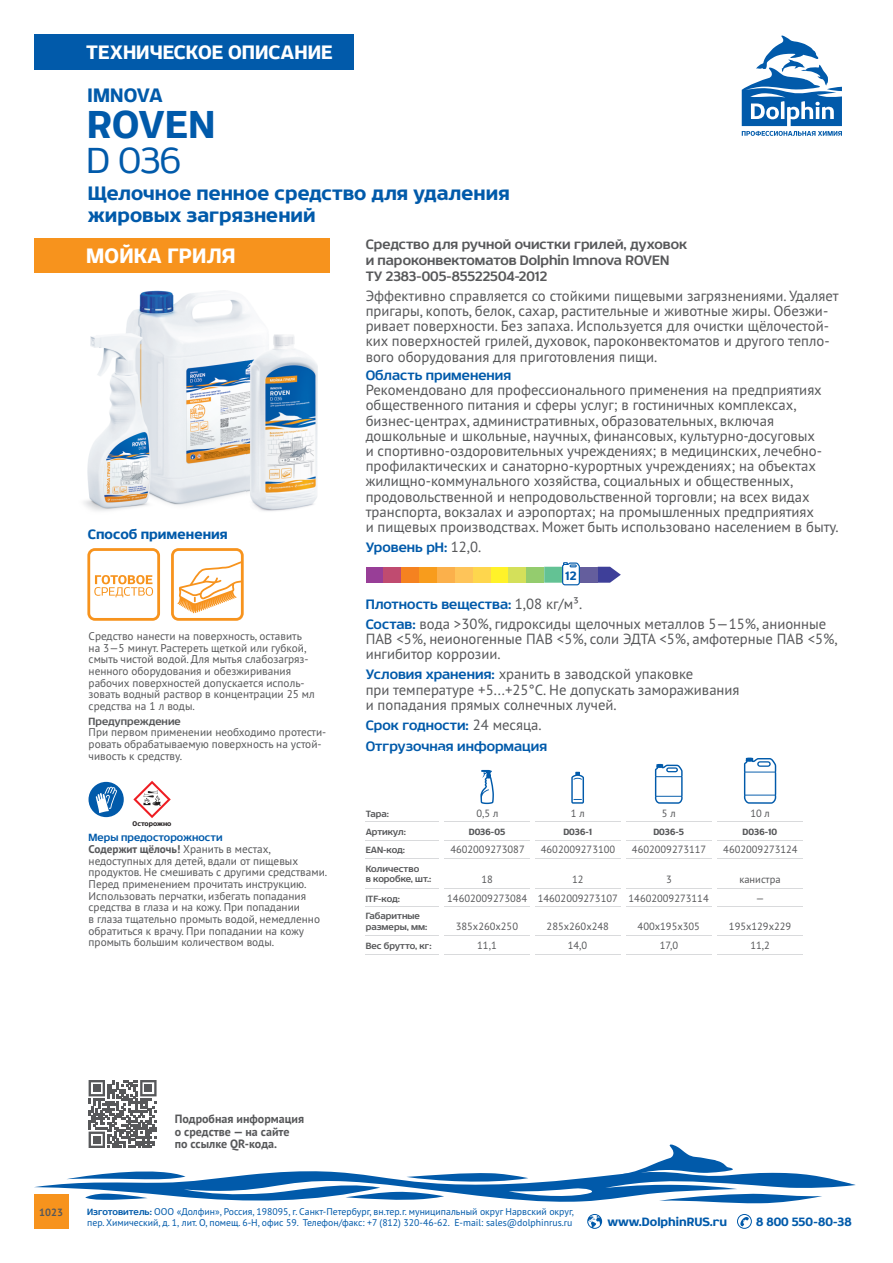
<style>
.page{position:relative;width:893px;height:1263px;background:#fff}
.page>*{position:absolute;margin:0;border:0;box-sizing:border-box;transform-origin:0 0}
.t1{font:900 42px "Sceptica";letter-spacing:.01em;color:#015aaa}
.t2{font:39px "Sceptica";color:#015aaa}
.t3{font:900 22.5px "Sceptica";letter-spacing:.01em;color:#fff}
.t4{font:900 21px/21.3px "Sceptica";color:#015aaa}
.t5{font:900 21px "Sceptica";color:#fff}
.t6{font:14.7px/15.1px "PT Sans";color:#57585a}
.t7{font:700 14.7px "Sceptica";color:#015aaa}
.t8{font:700 14.7px/15.8px "Sceptica";color:#57585a}
.t9{font:900 14.7px "Sceptica";color:#015aaa}
.t10{font:900 13.05px "Sceptica";color:#015aaa}
.t11{font:700 12px/12.5px "PT Sans";color:#57585a}
.t12{font:11.25px/11.7px "PT Sans";color:#57585a}
.t13{font:700 11.25px "Sceptica";color:#015aaa}
.t14{font:700 11.25px "Sceptica";color:#57585a}
.t15{font:10.5px "PT Sans";color:#57585a}
.t16{font:700 10.5px "PT Sans";color:#57585a}
.t17{font:9.75px/10.1px "PT Sans";color:#015aaa}
.t18{font:700 9.75px/10.4px "Sceptica";color:#57585a}
.t19{font:900 9.75px "Sceptica";color:#57585a}
.t20{font:900 7.35px "Sceptica";color:#231f20}
.s1{font-weight:700}
.s2{font-family:"PT Sans";font-weight:400;color:#57585a}
.s3{font-family:"Sceptica";font-weight:700;color:#015aaa}
.s4{font-family:"Sceptica";font-weight:700}
</style>
<div class="page">
<div style="left:34px;top:1195px;width:34px;height:34px;background:#f7931d"></div>
<svg style="left:133px;top:781px;width:38px;height:37px"></svg>
<svg style="left:87px;top:780px;width:38px;height:39px"></svg>
<svg style="left:89px;top:782px;width:35px;height:35px"></svg>
<svg style="left:171px;top:548px;width:73px;height:73px"></svg>
<svg style="left:87px;top:548px;width:73px;height:73px"></svg>
<div style="left:491px;top:567px;width:17px;height:16px;background:#fff229"></div>
<div style="left:401px;top:567px;width:18px;height:16px;background:#f58220"></div>
<div style="left:419px;top:567px;width:18px;height:16px;background:#f89c1c"></div>
<div style="left:437px;top:567px;width:18px;height:16px;background:#fbb04b"></div>
<div style="left:455px;top:567px;width:18px;height:16px;background:#fec459"></div>
<div style="left:508px;top:567px;width:18px;height:16px;background:#d4e05a"></div>
<div style="left:526px;top:567px;width:18px;height:16px;background:#94cc6e"></div>
<svg style="left:598px;top:567px;width:23px;height:16px"></svg>
<div style="left:473px;top:567px;width:18px;height:16px;background:#fed64d"></div>
<div style="left:366px;top:567px;width:18px;height:16px;background:#983e97"></div>
<div style="left:384px;top:567px;width:17px;height:16px;background:#c04b70"></div>
<div style="left:580px;top:567px;width:18px;height:16px;background:#645e9d"></div>
<svg style="left:544px;top:562px;width:36px;height:23px"></svg>
<svg style="left:655px;top:764px;width:28px;height:40px"></svg>
<svg style="left:571px;top:771px;width:13px;height:33px"></svg>
<svg style="left:744px;top:757px;width:32px;height:47px"></svg>
<hr style="left:366px;top:821px;width:437px;height:1px;background:#d9dadc">
<hr style="left:366px;top:840px;width:437px;height:1px;background:#d9dadc">
<hr style="left:366px;top:935px;width:437px;height:1px;background:#d9dadc">
<hr style="left:366px;top:858px;width:437px;height:1px;background:#d9dadc">
<hr style="left:366px;top:888px;width:437px;height:1px;background:#d9dadc">
<hr style="left:366px;top:906px;width:437px;height:1px;background:#d9dadc">
<svg style="left:480px;top:770px;width:14px;height:34px"></svg>
<hr style="left:366px;top:954px;width:437px;height:1px;background:#d9dadc">
<hr style="left:530px;top:757px;width:4px;height:198px;background:#fff">
<hr style="left:439px;top:751px;width:4px;height:204px;background:#fff">
<hr style="left:712px;top:757px;width:4px;height:198px;background:#fff">
<hr style="left:621px;top:757px;width:4px;height:198px;background:#fff">
<img style="left:126px;top:291px;width:125px;height:214px">
<img style="left:84px;top:333px;width:74px;height:178px">
<img style="left:246px;top:334px;width:71px;height:177px">
<div style="left:34px;top:34px;width:320px;height:36px;background:#015aaa"></div>
<svg style="left:587px;top:1214px;width:15px;height:15px"></svg>
<svg style="left:737px;top:1214px;width:15px;height:15px"></svg>
<svg style="left:34px;top:1080px;width:822px;height:124px"></svg>
<svg style="left:742px;top:35px;width:100px;height:101px"></svg>
<div style="left:34px;top:238px;width:296px;height:35px;background:#f7931d"></div>
<h3 class="t5" style="left:86px;top:44px;width:248px">ТЕХНИЧЕСКОЕ ОПИСАНИЕ</h3>
<h3 class="t4" style="left:88px;top:86px;width:77px">IMNOVA</h3>
<h1 class="t1" style="left:87px;top:107px;width:130px">ROVEN</h1>
<h2 class="t2" style="left:87px;top:144px;width:96px">D 036</h2>
<h3 class="t4" style="left:88px;top:185px;width:424px">Щелочное пенное средство для удаления жировых загрязнений</h3>
<h3 class="t3" style="left:86px;top:246px;width:151px">МОЙКА ГРИЛЯ</h3>
<p class="t9" style="left:88px;top:528px;width:142px">Способ применения</p>
<p class="t12" style="left:89px;top:631px;width:228px">Cредство нанести на поверхность, оставить на 3—5 минут. Растереть щеткой или губкой, смыть чистой водой. Для мытья слабозагряз&shy;ненного оборудования и обезжиривания рабочих поверхностей допускается исполь&shy;зовать водный раствор в концентрации 25 мл средства на 1 л воды.</p>
<p class="t14" style="left:89px;top:716px;width:94px">Предупреждение</p>
<p class="t12" style="left:89px;top:727px;width:239px">При первом применении необходимо протести&shy;ровать обрабатываемую поверхность на устой&shy;чивость к средству.</p>
<p class="t20" style="left:133px;top:820px;width:40px">Осторожно</p>
<p class="t13" style="left:89px;top:833px;width:135px">Меры предосторожности</p>
<p class="t12" style="left:89px;top:844px;width:240px"><span class="s1">Содержит щёлочь!</span> Хранить в местах, недоступных для детей, вдали от пищевых продуктов. Не смешивать с другими средствами.<br>Перед применением прочитать инструкцию.<br>Использовать перчатки, избегать попадания средства в глаза и на кожу. При попадании<br>в глаза тщательно промыть водой, немедленно обратиться к врачу. При попадании на кожу промыть большим количеством воды.</p>
<p class="t8" style="left:366px;top:238px;width:323px">Cредство для ручной очистки грилей, духовок и пароконвектоматов Dolphin Imnova ROVEN<br>ТУ 2383-005-85522504-2012</p>
<p class="t6" style="left:366px;top:289px;width:475px">Эффективно справляется со стойкими пищевыми загрязнениями. Удаляет пригары, копоть, белок, сахар, растительные и животные жиры. Обезжи&shy;ривает поверхности. Без запаха. Используется для очистки щёлочестой&shy;ких поверхностей грилей, духовок, пароконвектоматов и другого тепло&shy;вого оборудования для приготовления пищи.</p>
<p class="t7" style="left:366px;top:369px;width:147px">Область применения</p>
<p class="t6" style="left:366px;top:384px;width:474px">Рекомендовано для профессионального применения на предприятиях общественного питания и сферы услуг; в гостиничных комплексах, бизнес-центрах, административных, образовательных, включая дошкольные и школьные, научных, финансовых, культурно-досуговых<br>и спортивно-оздоровительных учреждениях; в медицинских, лечебно&shy;профилактических и санаторно-курортных учреждениях; на объектах жилищно-коммунального хозяйства, социальных и общественных, продовольственной и непродовольственной торговли; на всех видах транспорта, вокзалах и аэропортах; на промышленных предприятиях<br>и пищевых производствах. Может быть использовано населением в быту.</p>
<p class="t7" style="left:366px;top:541px;width:117px">Уровень pH: <span class="s2">12,0.</span></p>
<p class="t10" style="left:565px;top:570px;width:13px">12</p>
<p class="t7" style="left:366px;top:598px;width:218px">Плотность вещества: <span class="s2">1,08 кг/м³.</span></p>
<p class="t6" style="left:366px;top:617px;width:474px"><span class="s3">Состав:</span> вода &gt;30%, гидроксиды щелочных металлов 5—15%, анионные<br>ПАВ &lt;5%, неионогенные ПАВ &lt;5%, соли ЭДТА &lt;5%, амфотерные ПАВ &lt;5%, ингибитор коррозии.</p>
<p class="t6" style="left:366px;top:668px;width:375px"><span class="s3">Условия хранения:</span> хранить в заводской упаковке<br>при температуре +5...+25°С. Не допускать замораживания и попадания прямых солнечных лучей.</p>
<p class="t7" style="left:366px;top:719px;width:177px">Срок годности: <span class="s2">24 месяца.</span></p>
<p class="t7" style="left:366px;top:740px;width:183px">Отгрузочная информация</p>
<p class="t18" style="left:366px;top:809px;width:25px">Тара:</p>
<p class="t15" style="left:476px;top:809px;width:23px">0,5 л</p>
<p class="t15" style="left:571px;top:809px;width:15px">1 л</p>
<p class="t15" style="left:662px;top:809px;width:15px">5 л</p>
<p class="t18" style="left:366px;top:827px;width:42px">Артикул:</p>
<p class="t18" style="left:366px;top:864px;width:67px">Количество<br>в коробке, шт.:</p>
<p class="t15" style="left:750px;top:809px;width:21px">10 л</p>
<p class="t19" style="left:469px;top:827px;width:38px">D036-05</p>
<p class="t19" style="left:563px;top:827px;width:30px">D036-1</p>
<p class="t19" style="left:653px;top:827px;width:32px">D036-5</p>
<p class="t19" style="left:743px;top:827px;width:36px">D036-10</p>
<p class="t18" style="left:366px;top:846px;width:41px">EAN-код:</p>
<p class="t15" style="left:450px;top:845px;width:76px">4602009273087</p>
<p class="t15" style="left:541px;top:845px;width:76px">4602009273100</p>
<p class="t15" style="left:632px;top:845px;width:76px">4602009273117</p>
<p class="t15" style="left:723px;top:845px;width:76px">4602009273124</p>
<p class="t15" style="left:481px;top:875px;width:13px">18</p>
<p class="t15" style="left:572px;top:875px;width:13px">12</p>
<p class="t15" style="left:666px;top:875px;width:7px">3</p>
<p class="t15" style="left:739px;top:875px;width:43px">канистра</p>
<p class="t18" style="left:366px;top:894px;width:36px">ITF-код:</p>
<p class="t15" style="left:447px;top:893px;width:263px">14602009273084 14602009273107 14602009273114</p>
<p class="t15" style="left:756px;top:893px;width:10px">—</p>
<p class="t18" style="left:366px;top:911px;width:63px">Габаритные размеры, мм:</p>
<p class="t18" style="left:366px;top:941px;width:67px">Вес брутто, кг:</p>
<p class="t15" style="left:477px;top:941px;width:21px">11,1</p>
<p class="t15" style="left:568px;top:941px;width:21px">14,0</p>
<p class="t15" style="left:660px;top:941px;width:20px">17,0</p>
<p class="t15" style="left:456px;top:922px;width:64px">385х260х250</p>
<p class="t15" style="left:547px;top:922px;width:64px">285х260х248</p>
<p class="t15" style="left:638px;top:922px;width:64px">400х195х305</p>
<p class="t15" style="left:729px;top:922px;width:64px">195х129х229</p>
<p class="t15" style="left:750px;top:941px;width:21px">11,2</p>
<p class="t16" style="left:39px;top:1207px;width:25px">1023</p>
<p class="t11" style="left:175px;top:1114px;width:131px">Подробная информация о средстве — на сайте по ссылке QR-кода.</p>
<p class="t17" style="left:87px;top:1208px;width:488px"><span class="s4">Изготовитель:</span> ООО «Долфин», Россия, 198095, г. Санкт-Петербург, вн.тер.г. муниципальный округ Нарвский округ, пер. Химический, д. 1, лит. О, помещ. 6-Н, офис 59. Телефон/факс: +7 (812) 320-46-62. E-mail: sales@dolphinrus.ru</p>
<p class="t10" style="left:607px;top:1216px;width:121px">www.DolphinRUS.ru</p>
<p class="t10" style="left:756px;top:1216px;width:97px">8 800 550-80-38</p>
</div>
